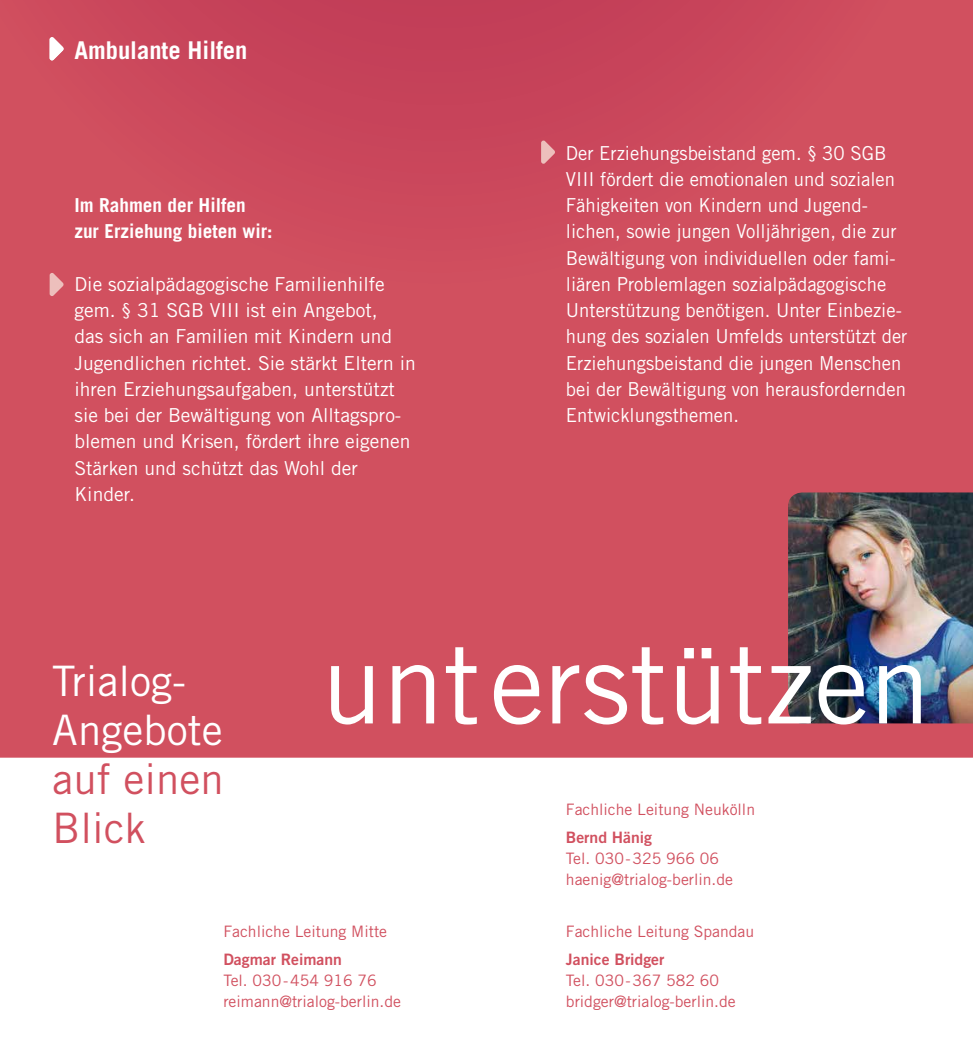
<style>
.page{position:relative;width:973px;height:1042px;background:#fff}
.page>*{position:absolute;margin:0;border:0;box-sizing:border-box;transform-origin:0 0}
.t1{font:110.25px "Trade Gothic";color:#fff}
.t2{font:42px/49px "Trade Gothic";color:#fff}
.t3{font:42px/49px "Trade Gothic";color:#d1505f}
.t4{font:700 24.5px "Trade Gothic";color:#fff}
.t5{font:19.25px/26.2px "Trade Gothic";color:#fff;scale:.96 1}
.t6{font:19.25px/26.2px "Trade Gothic";color:#fff}
.t7{font:700 19.25px/26.2px "Trade Gothic";color:#fff}
.t8{font:15.75px/21px "Trade Gothic";color:#d1505f}
.t9{font:15.75px "Trade Gothic Bold Two";color:#d1505f}
</style>
<div class="page">
<div style="left:0;top:286px;width:972px;height:471px;background:#d1505f"></div>
<div style="left:0;top:0;width:972px;height:286px;background:#ce4c5e"></div>
<img style="left:788px;top:492px;width:184px;height:231px">
<svg style="left:50px;top:37px;width:13px;height:23px"></svg>
<svg style="left:50px;top:273px;width:13px;height:23px"></svg>
<svg style="left:541px;top:141px;width:14px;height:23px"></svg>
<p class="t4" style="left:74px;top:35px;width:174px">Ambulante Hilfen</p>
<p class="t7" style="left:74px;top:192px;width:199px">Im Rahmen der Hilfen zur Erziehung bieten wir:</p>
<p class="t6" style="left:74px;top:271px;width:343px">Die sozialpädagogische Familienhilfe gem. § 31 SGB VIII ist ein Angebot,<br>das sich an Familien mit Kindern und Jugendlichen richtet. Sie stärkt Eltern in ihren Erziehungsaufgaben, unterstützt sie bei der Bewältigung von Alltagspro&shy;blemen und Krisen, fördert ihre eigenen Stärken und schützt das Wohl der Kinder.</p>
<p class="t5" style="left:566px;top:139px;width:357px">Der Erziehungsbeistand gem. § 30 SGB VIII fördert die emotionalen und sozialen Fähigkeiten von Kindern und Jugend&shy;lichen, sowie jungen Volljährigen, die zur Bewältigung von individuellen oder fami&shy;liären Problemlagen sozialpädagogische Unterstützung benötigen. Unter Einbezie&shy;hung des sozialen Umfelds unterstützt der Erziehungsbeistand die jungen Menschen bei der Bewältigung von herausfordernden Entwicklungsthemen.</p>
<h2 class="t2" style="left:52px;top:656px;width:172px">Trialog-<br>Angebote</h2>
<h1 class="t1" style="left:321px;top:617px;width:610px">unterstützen</h1>
<h2 class="t3" style="left:52px;top:754px;width:173px">auf einen<br>Blick</h2>
<p class="t8" style="left:223px;top:921px;width:165px">Fachliche Leitung Mitte</p>
<p class="t9" style="left:223px;top:950px;width:120px">Dagmar Reimann</p>
<p class="t8" style="left:223px;top:970px;width:179px">Tel. 030-454 916 76 reimann@trialog-berlin.de</p>
<p class="t8" style="left:566px;top:798px;width:191px">Fachliche Leitung Neukölln</p>
<p class="t9" style="left:566px;top:827px;width:88px">Bernd Hänig</p>
<p class="t8" style="left:566px;top:847px;width:169px">Tel. 030-325 966 06 haenig@trialog-berlin.de</p>
<p class="t8" style="left:566px;top:921px;width:190px">Fachliche Leitung Spandau</p>
<p class="t9" style="left:566px;top:950px;width:100px">Janice Bridger</p>
<p class="t8" style="left:566px;top:970px;width:171px">Tel. 030-367 582 60 bridger@trialog-berlin.de</p>
</div>
